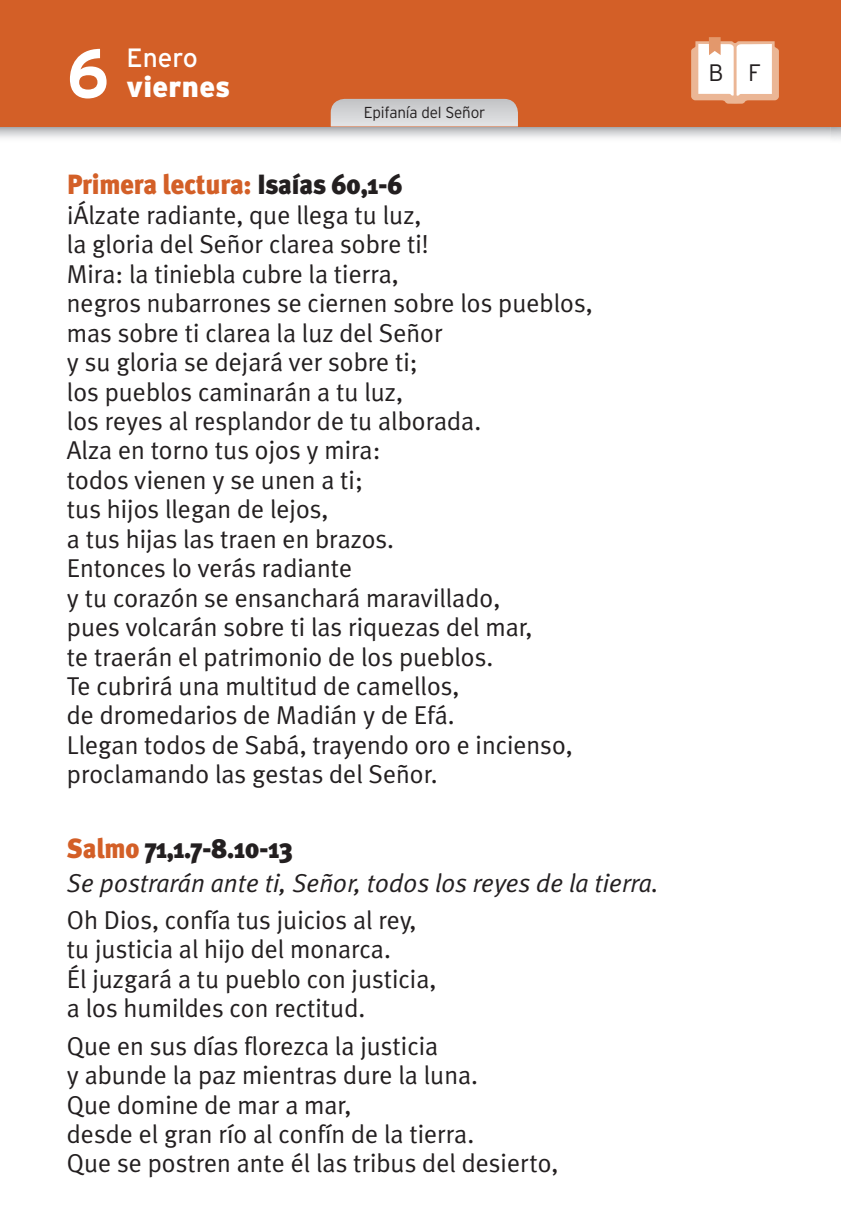
<style>
.page{position:relative;width:841px;height:1224px;background:#fff}
.page>*{position:absolute;margin:0;border:0;box-sizing:border-box;transform-origin:0 0}
.t1{font:700 68.7px "Interstate";color:#fff;scale:.93 1}
.t2{font:900 29.1px "Interstate";letter-spacing:.01em;color:#fff}
.t3{font:900 27.9px "Meta Plus";letter-spacing:-.01em;color:#d35f27;scale:.95 1}
.t4{font:900 27.9px "Meta Plus";letter-spacing:-.01em;color:#231f20;scale:.95 1}
.t5{font:26.4px "Interstate";color:#fff}
.t6{font:25.8px/29.4px "Meta Plus Normal";color:#231f20}
.t7{font:italic 25.8px "Meta Plus Normal";color:#231f20}
.t8{font:300 23.7px "Interstate";color:#231f20}
.t9{font:300 15.9px "Interstate";letter-spacing:-.01em;color:#231f20;scale:.96 1}
.s1{color:#231f20}
.s2{color:#d35f27}
</style>
<div class="page">
<img style="left:0;top:126px;width:840px;height:13px">
<div style="left:0;top:0;width:840px;height:126px;background:#d35f27"></div>
<svg style="left:330px;top:99px;width:188px;height:27px;background:#d2d1d2"></svg>
<img style="left:778px;top:49px;width:1px;height:50px">
<svg style="left:691px;top:37px;width:87px;height:67px;background:#f3d6c5"></svg>
<h1 class="t1" style="left:67px;top:35px;width:47px">6</h1>
<p class="t5" style="left:126px;top:43px;width:73px">Enero</p>
<p class="t2" style="left:126px;top:76px;width:105px">viernes</p>
<p class="t9" style="left:364px;top:106px;width:128px">Epifanía del Señor</p>
<p class="t3" style="left:67px;top:173px;width:354px">Primera lectura: <span class="s1">Isaías 60,1-6</span></p>
<p class="t6" style="left:67px;top:202px;width:527px">¡Álzate radiante, que llega tu luz,<br>la gloria del Señor clarea sobre ti!<br>Mira: la tiniebla cubre la tierra,<br>negros nubarrones se ciernen sobre los pueblos, mas sobre ti clarea la luz del Señor<br>y su gloria se dejará ver sobre ti;<br>los pueblos caminarán a tu luz,<br>los reyes al resplandor de tu alborada.<br>Alza en torno tus ojos y mira:<br>todos vienen y se unen a ti;<br>tus hijos llegan de lejos,<br>a tus hijas las traen en brazos.<br>Entonces lo verás radiante<br>y tu corazón se ensanchará maravillado,<br>pues volcarán sobre ti las riquezas del mar,<br>te traerán el patrimonio de los pueblos.<br>Te cubrirá una multitud de camellos,<br>de dromedarios de Madián y de Efá.<br>Llegan todos de Sabá, trayendo oro e incienso, proclamando las gestas del Señor.</p>
<p class="t4" style="left:67px;top:837px;width:239px"><span class="s2">Salmo</span> 71,1.7-8.10-13</p>
<p class="t7" style="left:67px;top:872px;width:593px">Se postrarán ante ti, Señor, todos los reyes de la tierra.</p>
<p class="t6" style="left:67px;top:907px;width:371px">Oh Dios, confía tus juicios al rey, tu justicia al hijo del monarca.<br>Él juzgará a tu pueblo con justicia, a los humildes con rectitud.</p>
<p class="t6" style="left:67px;top:1032px;width:493px">Que en sus días florezca la justicia<br>y abunde la paz mientras dure la luna.<br>Que domine de mar a mar,<br>desde el gran río al confín de la tierra.<br>Que se postren ante él las tribus del desierto,</p>
<p class="t8" style="left:708px;top:63px;width:54px">B F</p>
</div>
